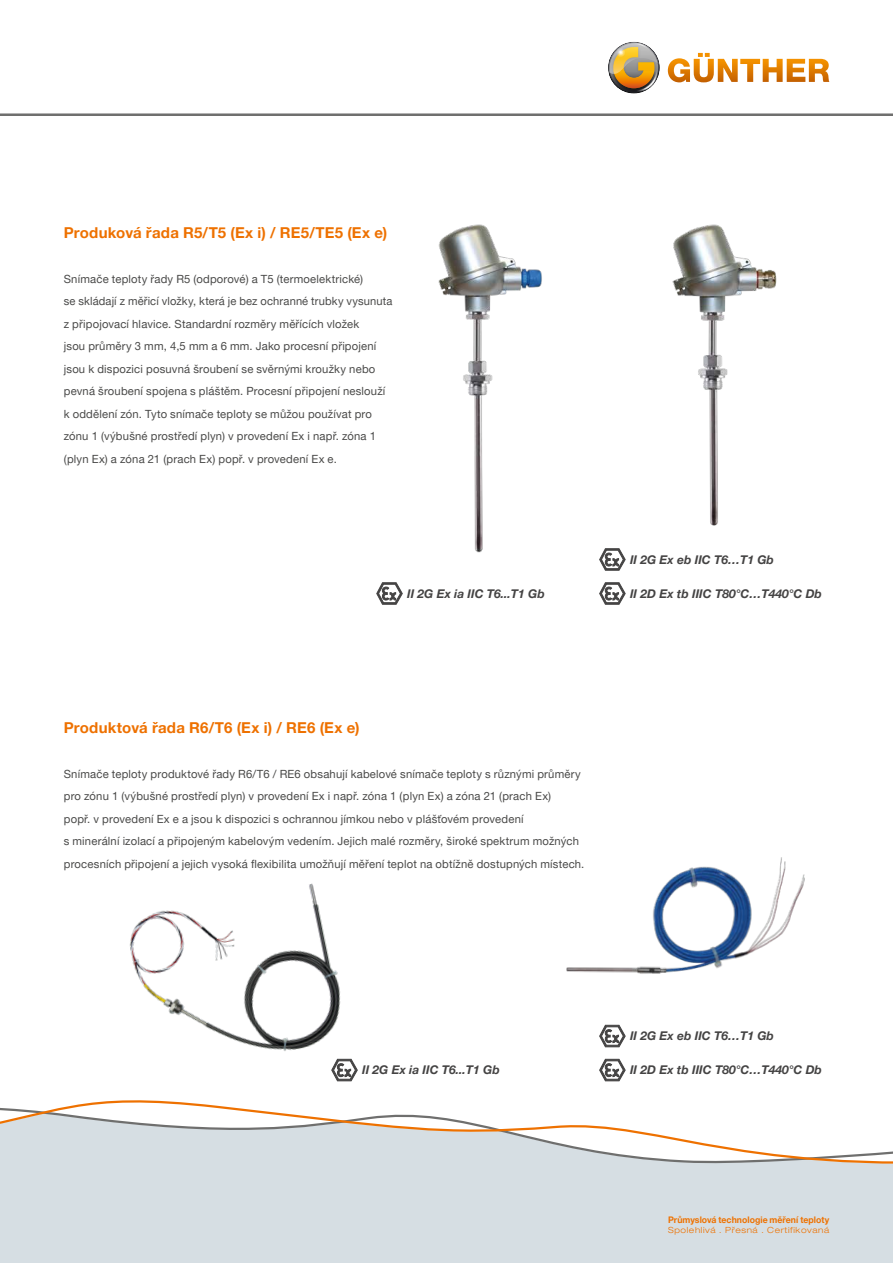
<style>
.page{position:relative;width:893px;height:1263px;background:#fff}
.page>*{position:absolute;margin:0;border:0;box-sizing:border-box;transform-origin:0 0}
.t1{font:700 15px "Helvetica Neue LTW1 G";letter-spacing:.015em;color:#ee7100}
.t2{font:italic 700 12px "Helvetica Neue LTW1 G";color:#444343}
.t3{font:11.25px/22.5px "Helvetica Neue LTW1 G";letter-spacing:.015em;color:#494948}
.t4{font:700 9px "Helvetica Neue LTW1 G";color:#ee7100;scale:.96 1}
.t5{font:300 expanded 8.4px "Helvetica Neue LTW1 G";letter-spacing:.07em;color:#ee7100}
</style>
<div class="page">
<div style="left:1px;top:1185px;width:892px;height:78px;background:#d6dee3"></div>
<svg style="left:1px;top:1100px;width:892px;height:85px"></svg>
<svg style="left:668px;top:53px;width:161px;height:29px"></svg>
<img style="left:618px;top:88px;width:8px;height:4px">
<img style="left:626px;top:63px;width:34px;height:31px">
<svg style="left:608px;top:42px;width:51px;height:46px;background:#c4a46d"></svg>
<img style="left:611px;top:43px;width:19px;height:19px">
<hr style="left:0;top:114px;width:893px;height:2px;background:#6f6f6e">
<svg style="left:0;top:1108px;width:1px;height:155px"></svg>
<svg style="left:377px;top:583px;width:25px;height:21px"></svg>
<img style="left:438px;top:224px;width:104px;height:329px">
<img style="left:129px;top:883px;width:228px;height:199px">
<svg style="left:599px;top:548px;width:26px;height:22px"></svg>
<svg style="left:599px;top:583px;width:26px;height:21px"></svg>
<svg style="left:599px;top:1025px;width:26px;height:22px"></svg>
<svg style="left:599px;top:1059px;width:26px;height:22px"></svg>
<img style="left:566px;top:857px;width:239px;height:117px">
<img style="left:672px;top:224px;width:105px;height:302px">
<h1 class="t1" style="left:64px;top:223px;width:325px">Produková řada R5/T5 (Ex i) / RE5/TE5 (Ex e)</h1>
<p class="t3" style="left:64px;top:267px;width:330px">Snímače teploty řady R5 (odporové) a T5 (termoelektrické)<br>se skládají z měřicí vložky, která je bez ochranné trubky vysunuta z připojovací hlavice. Standardní rozměry měřících vložek<br>jsou průměry 3 mm, 4,5 mm a 6 mm. Jako procesní připojení jsou k dispozici posuvná šroubení se svěrnými kroužky nebo pevná šroubení spojena s pláštěm. Procesní připojení neslouží k oddělení zón. Tyto snímače teploty se můžou používat pro zónu 1 (výbušné prostředí plyn) v provedení Ex i např. zóna 1 (plyn Ex) a zóna 21 (prach Ex) popř. v provedení Ex e.</p>
<p class="t2" style="left:407px;top:586px;width:139px">II 2G Ex ia IIC T6...T1 Gb</p>
<p class="t2" style="left:630px;top:552px;width:145px">II 2G Ex eb IIC T6…T1 Gb</p>
<p class="t2" style="left:630px;top:586px;width:193px">II 2D Ex tb IIIC T80°C…T440°C Db</p>
<h1 class="t1" style="left:64px;top:718px;width:297px">Produktová řada R6/T6 (Ex i) / RE6 (Ex e)</h1>
<p class="t3" style="left:64px;top:762px;width:522px">Snímače teploty produktové řady R6/T6 / RE6 obsahují kabelové snímače teploty s různými průměry pro zónu 1 (výbušné prostředí plyn) v provedení Ex i např. zóna 1 (plyn Ex) a zóna 21 (prach Ex)<br>popř. v provedení Ex e a jsou k dispozici s ochrannou jímkou nebo v plášťovém provedení<br>s minerální izolací a připojeným kabelovým vedením. Jejich malé rozměry, široké spektrum možných procesních připojení a jejich vysoká flexibilita umožňují měření teplot na obtížně dostupných místech.</p>
<p class="t2" style="left:362px;top:1063px;width:139px">II 2G Ex ia IIC T6...T1 Gb</p>
<p class="t2" style="left:630px;top:1029px;width:145px">II 2G Ex eb IIC T6…T1 Gb</p>
<p class="t2" style="left:630px;top:1063px;width:193px">II 2D Ex tb IIIC T80°C…T440°C Db</p>
<p class="t4" style="left:668px;top:1214px;width:169px">Průmyslová technologie měření teploty</p>
<p class="t5" style="left:668px;top:1225px;width:163px">Spolehlivá . Přesná . Certifikovaná</p>
</div>
